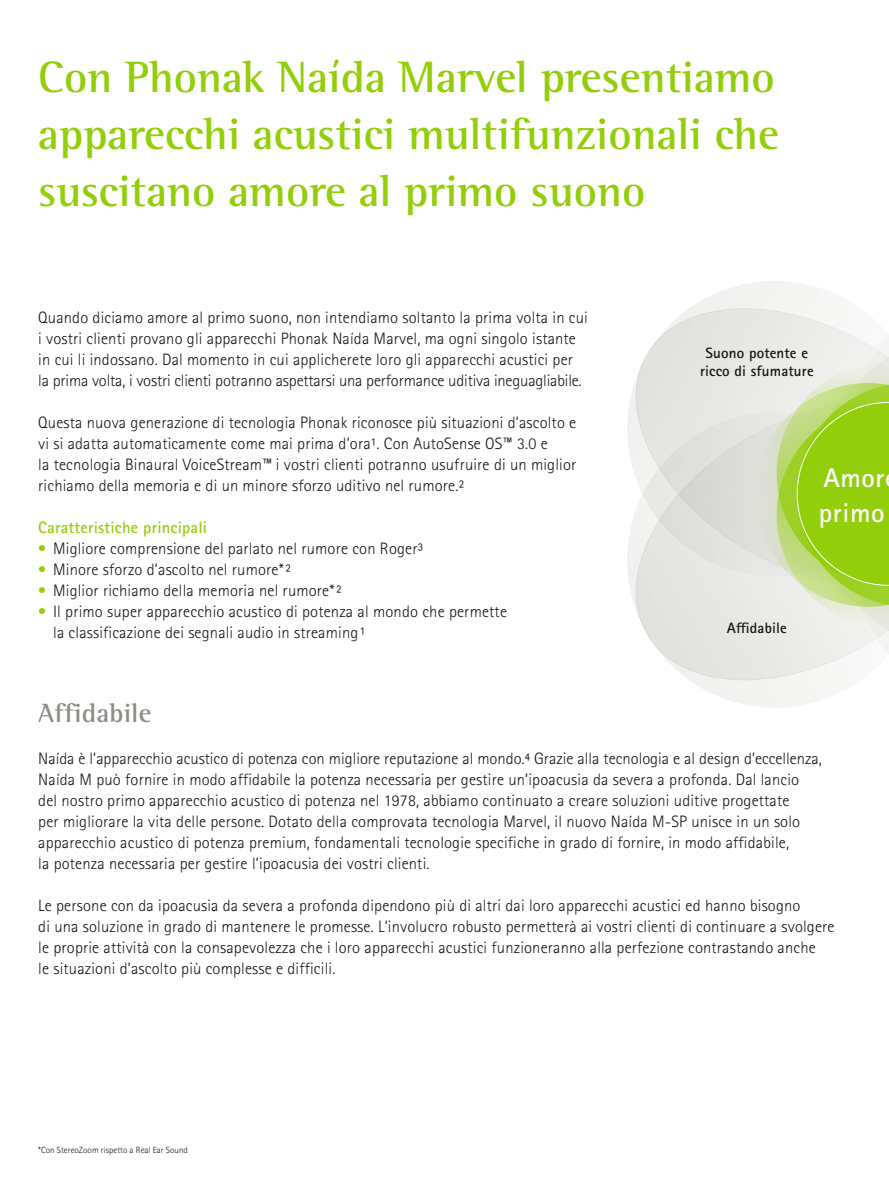
<style>
.page{position:relative;width:889px;height:1191px;background:#fff}
.page>*{position:absolute;margin:0;border:0;box-sizing:border-box;transform-origin:0 0}
.t1{font:700 45px/57.3px "Rotis Semi Serif Pro";color:#93ce0a;text-align:justify}
.t2{font:700 27px "Rotis Semi Serif Pro";letter-spacing:.01em;color:#8d8c85}
.t3{font:700 27px/35px "Rotis Sans Serif Pro";letter-spacing:.02em;color:#fff}
.t4{font:300 16.5px/21px "Rotis Sans Serif Pro";letter-spacing:.01em;color:#141414}
.t5{font:700 16.5px "Rotis Sans Serif Pro";letter-spacing:.01em;color:#93ce0a}
.t6{font:700 15px/18px "Rotis Sans Serif Pro";letter-spacing:.01em;color:#141414;text-align:center}
.t7{font:300 9px "Rotis Sans Serif Pro";letter-spacing:.005em;color:#141414}
.s1{color:#93ce0a}
</style>
<div class="page">
<svg style="left:634px;top:293px;width:109px;height:92px"></svg>
<svg style="left:627px;top:385px;width:116px;height:310px"></svg>
<svg style="left:743px;top:281px;width:146px;height:427px"></svg>
<h1 class="t1" style="left:38px;top:52px;width:742px">Con Phonak Naída Marvel presentiamo apparecchi acustici multifunzionali che suscitano amore al primo suono</h1>
<p class="t4" style="left:38px;top:307px;width:551px">Quando diciamo amore al primo suono, non intendiamo soltanto la prima volta in cui i vostri clienti provano gli apparecchi Phonak Naída Marvel, ma ogni singolo istante in cui li indossano. Dal momento in cui applicherete loro gli apparecchi acustici per la prima volta, i vostri clienti potranno aspettarsi una performance uditiva ineguagliabile.</p>
<p class="t4" style="left:38px;top:412px;width:539px">Questa nuova generazione di tecnologia Phonak riconosce più situazioni d’ascolto e vi si adatta automaticamente come mai prima d’ora1. Con AutoSense OS™ 3.0 e<br>la tecnologia Binaural VoiceStream™ i vostri clienti potranno usufruire di un miglior richiamo della memoria e di un minore sforzo uditivo nel rumore.2</p>
<p class="t5" style="left:38px;top:520px;width:170px">Caratteristiche principali</p>
<p class="t4" style="left:38px;top:538px;width:386px"><span class="s1">•</span> Migliore comprensione del parlato nel rumore con Roger3</p>
<p class="t4" style="left:38px;top:559px;width:254px"><span class="s1">•</span> Minore sforzo d’ascolto nel rumore*2</p>
<p class="t4" style="left:38px;top:580px;width:305px"><span class="s1">•</span> Miglior richiamo della memoria nel rumore*2</p>
<p class="t4" style="left:53px;top:601px;width:455px;text-indent:-15px"><span class="s1">•</span> Il primo super apparecchio acustico di potenza al mondo che permette la classificazione dei segnali audio in streaming1</p>
<p class="t6" style="left:700px;top:345px;width:115px">Suono potente e ricco di sfumature</p>
<h2 class="t3" style="left:819px;top:462px;width:67px">Amor primo</h2>
<p class="t6" style="left:727px;top:620px;width:61px">Affidabile</p>
<h2 class="t2" style="left:38px;top:702px;width:115px">Affidabile</h2>
<p class="t4" style="left:38px;top:748px;width:785px">Naída è l’apparecchio acustico di potenza con migliore reputazione al mondo.⁴ Grazie alla tecnologia e al design d’eccellenza, Naída M può fornire in modo affidabile la potenza necessaria per gestire un’ipoacusia da severa a profonda. Dal lancio del nostro primo apparecchio acustico di potenza nel 1978, abbiamo continuato a creare soluzioni uditive progettate<br>per migliorare la vita delle persone. Dotato della comprovata tecnologia Marvel, il nuovo Naída M-SP unisce in un solo apparecchio acustico di potenza premium, fondamentali tecnologie specifiche in grado di fornire, in modo affidabile,<br>la potenza necessaria per gestire l’ipoacusia dei vostri clienti.</p>
<p class="t4" style="left:38px;top:895px;width:798px">Le persone con da ipoacusia da severa a profonda dipendono più di altri dai loro apparecchi acustici ed hanno bisogno<br>di una soluzione in grado di mantenere le promesse. L’involucro robusto permetterà ai vostri clienti di continuare a svolgere le proprie attività con la consapevolezza che i loro apparecchi acustici funzioneranno alla perfezione contrastando anche<br>le situazioni d’ascolto più complesse e difficili.</p>
<p class="t7" style="left:38px;top:1144px;width:151px">*Con StereoZoom rispetto a Real Ear Sound</p>
</div>
